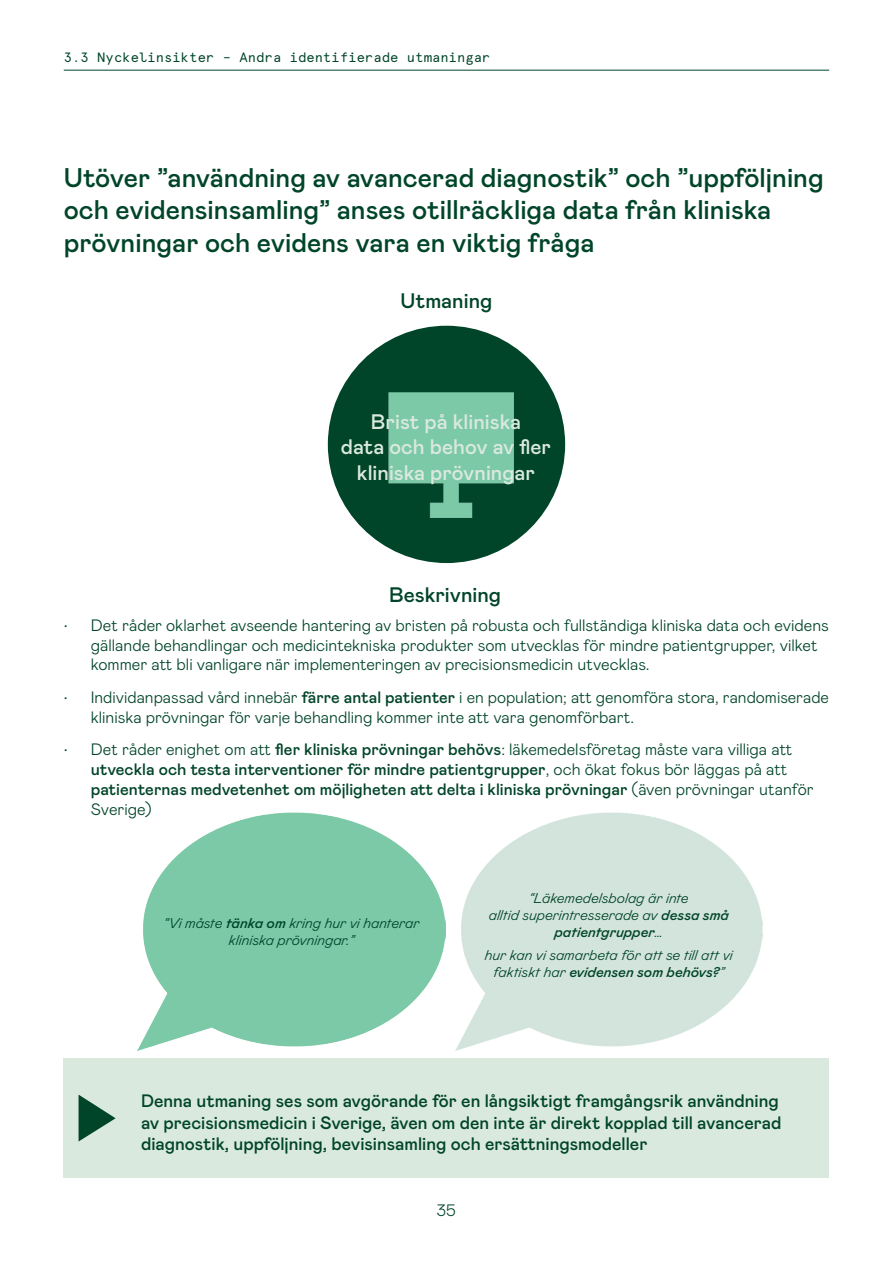
<style>
.page{position:relative;width:893px;height:1263px;background:#fff}
.page>*{position:absolute;margin:0;border:0;box-sizing:border-box;transform-origin:0 0}
.t1{font:500 27px/32.4px "Mabry";color:#004529}
.t2{font:500 21px/25.2px "Mabry";color:#dae9dd;text-align:center}
.t3{font:500 21px "Mabry";color:#004529}
.t4{font:500 18px/21.6px "Mabry";color:#004529}
.t5{font:300 16.5px/19.8px "Mabry";color:#004529}
.t6{font:500 16.5px/19.8px "Mabry";color:#004529}
.t7{font:italic 300 14.25px/17px "Mabry";color:#004529;text-align:center}
.t8{font:italic 500 14.25px "Mabry Pro";color:#004529}
.t9{font:13.5px "Apercu Mono";color:#004529}
.s1{font-weight:500}
.s2{font-weight:300}
.s3{font-family:"Mabry Pro";font-weight:500}
.s4{font-family:"Mabry";font-weight:300}
</style>
<div class="page">
<hr style="left:64px;top:70px;width:765px;height:1px;background:#004529">
<div style="left:63px;top:1058px;width:765px;height:120px;background:#dae9dd"></div>
<svg style="left:79px;top:1095px;width:37px;height:46px"></svg>
<img style="left:138px;top:813px;width:308px;height:238px">
<img style="left:455px;top:813px;width:308px;height:238px">
<div style="left:328px;top:326px;width:237px;height:237px;background:#004529;border-radius:50%"></div>
<img style="left:389px;top:393px;width:124px;height:124px">
<p class="t9" style="left:64px;top:49px;width:428px">3.3 Nyckelinsikter – Andra identifierade utmaningar</p>
<h1 class="t1" style="left:64px;top:160px;width:761px">Utöver ”användning av avancerad diagnostik” och ”uppföljning och evidensinsamling” anses otillräckliga data från kliniska prövningar och evidens vara en viktig fråga</h1>
<p class="t3" style="left:401px;top:286px;width:93px">Utmaning</p>
<p class="t2" style="left:341px;top:408px;width:212px">Brist på kliniska<br>data och behov av fler kliniska prövningar</p>
<p class="t3" style="left:389px;top:579px;width:114px">Beskrivning</p>
<p class="t5" style="left:91px;top:614px;width:740px;text-indent:-27px">• Det råder oklarhet avseende hantering av bristen på robusta och fullständiga kliniska data och evidens gällande behandlingar och medicintekniska produkter som utvecklas för mindre patientgrupper, vilket kommer att bli vanligare när implementeringen av precisionsmedicin utvecklas.</p>
<p class="t5" style="left:91px;top:686px;width:740px;text-indent:-27px">• Individanpassad vård innebär <span class="s1">färre antal patienter</span> i en population; att genomföra stora, randomiserade kliniska prövningar för varje behandling kommer inte att vara genomförbart.</p>
<p class="t6" style="left:91px;top:739px;width:724px;text-indent:-27px"><span class="s2">• Det råder enighet om att</span> fler kliniska prövningar behövs<span class="s2">: läkemedelsföretag måste vara villiga att </span>utveckla och testa interventioner för mindre patientgrupper<span class="s2">, och ökat fokus bör läggas på att </span>patienternas medvetenhet om möjligheten att delta i kliniska prövningar <span class="s2">(även prövningar utanför Sverige)</span></p>
<p class="t7" style="left:164px;top:914px;width:257px">“Vi måste <span class="s3">tänka om</span> kring hur vi hanterar kliniska prövningar.”</p>
<p class="t7" style="left:489px;top:889px;width:242px">“Läkemedelsbolag är inte<br>alltid superintresserade av <span class="s3">dessa små</span></p>
<p class="t8" style="left:554px;top:922px;width:110px">patientgrupper<span class="s4">…</span></p>
<p class="t7" style="left:485px;top:946px;width:249px">hur kan vi samarbeta för att se till att vi</p>
<p class="t8" style="left:493px;top:962px;width:232px"><span class="s4">faktiskt har</span> evidensen som behövs?<span class="s4">”</span></p>
<p class="t4" style="left:141px;top:1089px;width:642px">Denna utmaning ses som avgörande för en långsiktigt framgångsrik användning av precisionsmedicin i Sverige, även om den inte är direkt kopplad till avancerad diagnostik, uppföljning, bevisinsamling och ersättningsmodeller</p>
<p class="t5" style="left:437px;top:1199px;width:21px">35</p>
</div>
